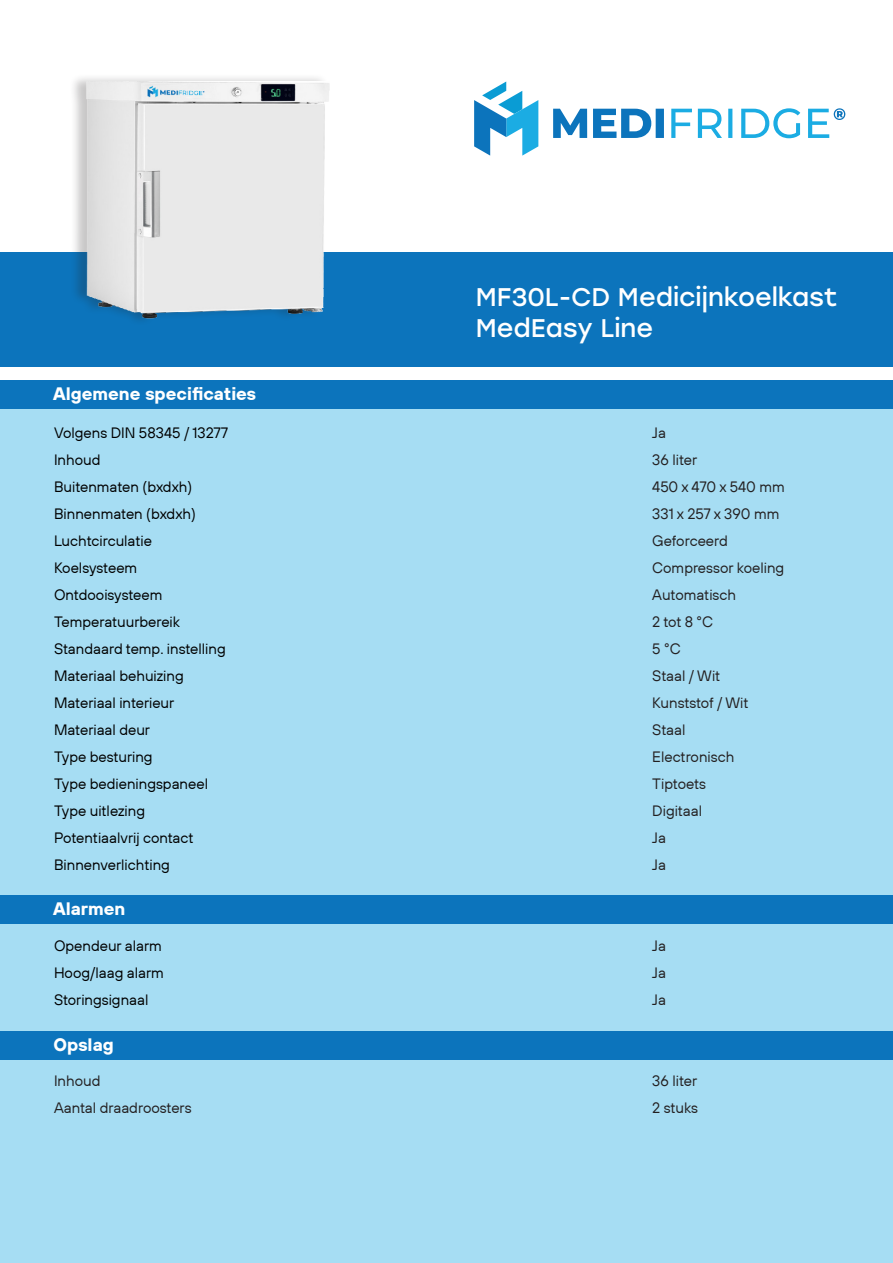
<style>
.page{position:relative;width:893px;height:1263px;background:#fff}
.page>*{position:absolute;margin:0;border:0;box-sizing:border-box;transform-origin:0 0}
.t1{font:25.5px "Stolzl";color:#fff}
.t2{font:700 18px "TT Hoves Pro Trial";color:#fff}
.t3{font:15px "TT Hoves Pro Trial";color:#000}
.t4{font:15px/27px "TT Hoves Pro Trial";color:#231f20}
</style>
<div class="page">
<div style="left:0;top:409px;width:893px;height:854px;background:#a6ddf3"></div>
<div style="left:0;top:252px;width:893px;height:115px;background:#0c74bc"></div>
<div style="left:0;top:381px;width:893px;height:28px;background:#0c74bc"></div>
<div style="left:70px;top:73px;width:259px;height:253px;background:#231f20;opacity:.25"></div>
<img style="left:85px;top:81px;width:245px;height:241px">
<div style="left:0;top:895px;width:893px;height:29px;background:#0c74bc"></div>
<div style="left:0;top:1031px;width:893px;height:29px;background:#0c74bc"></div>
<svg style="left:474px;top:81px;width:64px;height:75px"></svg>
<svg style="left:553px;top:109px;width:111px;height:29px"></svg>
<svg style="left:671px;top:108px;width:174px;height:30px"></svg>
<p class="t2" style="left:53px;top:382px;width:205px">Algemene specificaties</p>
<p class="t3" style="left:54px;top:423px;width:176px">Volgens DIN 58345 / 13277</p>
<p class="t3" style="left:54px;top:450px;width:48px">Inhoud</p>
<p class="t3" style="left:54px;top:477px;width:140px">Buitenmaten (bxdxh)</p>
<p class="t3" style="left:54px;top:504px;width:143px">Binnenmaten (bxdxh)</p>
<p class="t3" style="left:54px;top:531px;width:100px">Luchtcirculatie</p>
<p class="t3" style="left:54px;top:558px;width:85px">Koelsysteem</p>
<p class="t3" style="left:54px;top:585px;width:110px">Ontdooisysteem</p>
<p class="t3" style="left:54px;top:612px;width:128px">Temperatuurbereik</p>
<p class="t3" style="left:54px;top:639px;width:173px">Standaard temp. instelling</p>
<p class="t3" style="left:54px;top:666px;width:131px">Materiaal behuizing</p>
<p class="t3" style="left:54px;top:693px;width:122px">Materiaal interieur</p>
<p class="t3" style="left:54px;top:720px;width:98px">Materiaal deur</p>
<p class="t3" style="left:54px;top:747px;width:100px">Type besturing</p>
<p class="t3" style="left:54px;top:774px;width:156px">Type bedieningspaneel</p>
<p class="t3" style="left:54px;top:801px;width:93px">Type uitlezing</p>
<p class="t3" style="left:54px;top:828px;width:141px">Potentiaalvrij contact</p>
<p class="t3" style="left:54px;top:855px;width:117px">Binnenverlichting</p>
<p class="t2" style="left:53px;top:897px;width:74px">Alarmen</p>
<p class="t3" style="left:54px;top:936px;width:109px">Opendeur alarm</p>
<p class="t3" style="left:54px;top:963px;width:111px">Hoog/laag alarm</p>
<p class="t3" style="left:54px;top:990px;width:96px">Storingsignaal</p>
<p class="t2" style="left:53px;top:1033px;width:62px">Opslag</p>
<p class="t4" style="left:54px;top:1067px;width:48px">Inhoud</p>
<p class="t4" style="left:54px;top:1094px;width:139px">Aantal draadroosters</p>
<p class="t1" style="left:476px;top:279px;width:363px">MF30L-CD Medicijnkoelkast</p>
<p class="t1" style="left:476px;top:310px;width:179px">MedEasy Line</p>
<p class="t4" style="left:652px;top:419px;width:15px">Ja</p>
<p class="t4" style="left:652px;top:446px;width:46px">36 liter</p>
<p class="t4" style="left:652px;top:473px;width:134px">450 x 470 x 540 mm</p>
<p class="t4" style="left:652px;top:500px;width:129px">331 x 257 x 390 mm</p>
<p class="t4" style="left:652px;top:527px;width:77px">Geforceerd</p>
<p class="t4" style="left:652px;top:554px;width:133px">Compressor koeling</p>
<p class="t4" style="left:652px;top:581px;width:85px">Automatisch</p>
<p class="t4" style="left:652px;top:608px;width:62px">2 tot 8 °C</p>
<p class="t4" style="left:652px;top:635px;width:30px">5 °C</p>
<p class="t4" style="left:652px;top:662px;width:70px">Staal / Wit</p>
<p class="t4" style="left:652px;top:689px;width:98px">Kunststof / Wit</p>
<p class="t4" style="left:652px;top:716px;width:35px">Staal</p>
<p class="t4" style="left:652px;top:743px;width:84px">Electronisch</p>
<p class="t4" style="left:652px;top:770px;width:55px">Tiptoets</p>
<p class="t4" style="left:652px;top:797px;width:51px">Digitaal</p>
<p class="t4" style="left:652px;top:824px;width:15px">Ja</p>
<p class="t4" style="left:652px;top:851px;width:15px">Ja</p>
<p class="t4" style="left:652px;top:932px;width:15px">Ja</p>
<p class="t4" style="left:652px;top:959px;width:15px">Ja<br>Ja</p>
<p class="t4" style="left:652px;top:1067px;width:46px">36 liter</p>
<p class="t4" style="left:652px;top:1094px;width:47px">2 stuks</p>
</div>
